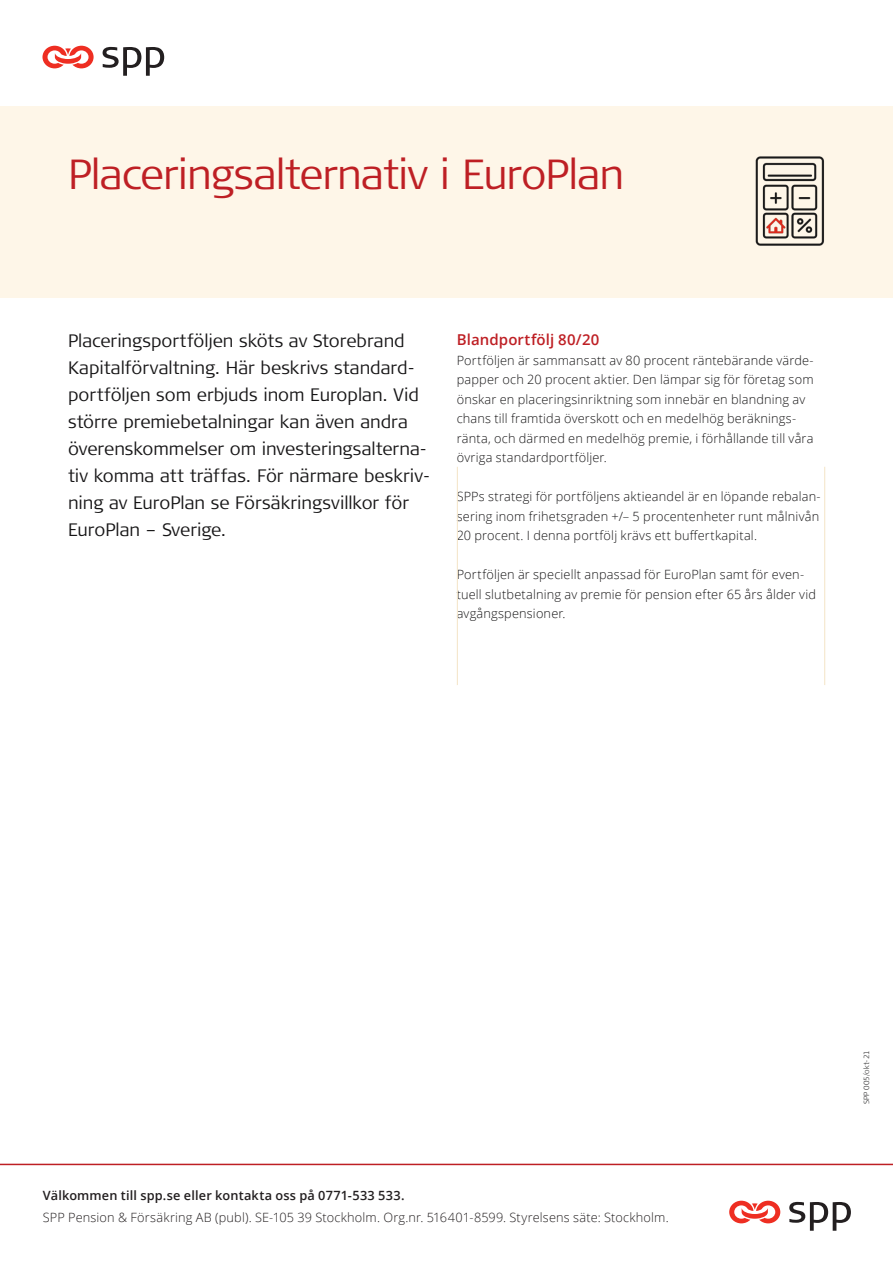
<style>
.page{position:relative;width:893px;height:1263px;background:#fff}
.page>*{position:absolute;margin:0;border:0;box-sizing:border-box;transform-origin:0 0}
._2021_Titel_1_28_34{font:300 42px "Signa Pro";letter-spacing:-.02em;color:#be1f24}
.Ingress_Citat_-_12_1{font:300 18px/27px "Signa Pro";color:#161516}
.Mellanrubrik_1_röd{font:600 15px "Open Sans";letter-spacing:.01em;color:#be1f24}
.Brödtext_1_8_5_13{font:300 12.75px/19.5px "Open Sans";letter-spacing:.015em;color:#161516}
.Avsender_8_13{font:300 12.75px "Open Sans";letter-spacing:.015em;color:#231f20}
.Avsender_8_13_bold{font:600 12.75px "Open Sans";letter-spacing:.015em;color:#231f20}
.t1{font:300 expanded 7.5px "Signa Pro";color:#161516}
</style>
<div class="page">
<svg style="left:42px;top:45px;width:52px;height:24px"></svg>
<svg style="left:103px;top:47px;width:61px;height:29px"></svg>
<div style="left:0;top:106px;width:893px;height:192px;background:#fef6e8"></div>
<hr style="left:824px;top:467px;width:1px;height:218px;background:#f4e4c7">
<hr style="left:457px;top:467px;width:1px;height:218px;background:#f4e4c7">
<hr style="left:0;top:1164px;width:893px;height:1px;background:#be1f24">
<svg style="left:729px;top:1200px;width:52px;height:24px"></svg>
<svg style="left:789px;top:1202px;width:62px;height:29px"></svg>
<img style="left:755px;top:157px;width:69px;height:89px">
<p class="_2021_Titel_1_28_34" style="left:68px;top:149px;width:558px">Placeringsalternativ i EuroPlan</p>
<p class="Ingress_Citat_-_12_1" style="left:68px;top:327px;width:364px">Placeringsportföljen sköts av Storebrand Kapitalförvaltning. Här beskrivs standard&shy;portföljen som erbjuds inom Europlan. Vid större premiebetalningar kan även andra överenskommelser om investeringsalterna&shy;tiv komma att träffas. För närmare beskriv&shy;ning av EuroPlan se Försäkringsvillkor för EuroPlan – Sverige.</p>
<p class="Mellanrubrik_1_röd" style="left:457px;top:330px;width:144px">Blandportfölj 80/20</p>
<p class="Brödtext_1_8_5_13" style="left:457px;top:350px;width:359px">Portföljen är sammansatt av 80 procent räntebärande värde&shy;papper och 20 procent aktier. Den lämpar sig för företag som önskar en placeringsinriktning som innebär en blandning av chans till framtida överskott och en medelhög beräknings&shy;ränta, och därmed en medelhög premie, i förhållande till våra övriga standardportföljer.</p>
<p class="Brödtext_1_8_5_13" style="left:457px;top:487px;width:365px;text-align:justify">SPPs strategi för portföljens aktieandel är en löpande rebalan&shy;sering inom frihetsgraden +/– 5 procentenheter runt målnivån 20 procent. I denna portfölj krävs ett buffertkapital.</p>
<p class="Brödtext_1_8_5_13" style="left:457px;top:565px;width:361px">Portföljen är speciellt anpassad för EuroPlan samt för even&shy;tuell slutbetalning av premie för pension efter 65 års ålder vid avgångspensioner.</p>
<p class="Avsender_8_13_bold" style="left:43px;top:1186px;width:363px">Välkommen till spp.se eller kontakta oss på 0771-533 533.</p>
<p class="Avsender_8_13" style="left:43px;top:1209px;width:627px">SPP Pension &amp; Försäkring AB (publ). SE-105 39 Stockholm. Org.nr. 516401-8599. Styrelsens säte: Stockholm.</p>
<p class="t1" style="left:861px;top:1104px;width:55px;rotate:-90deg">SPP 005/okt-21</p>
</div>
